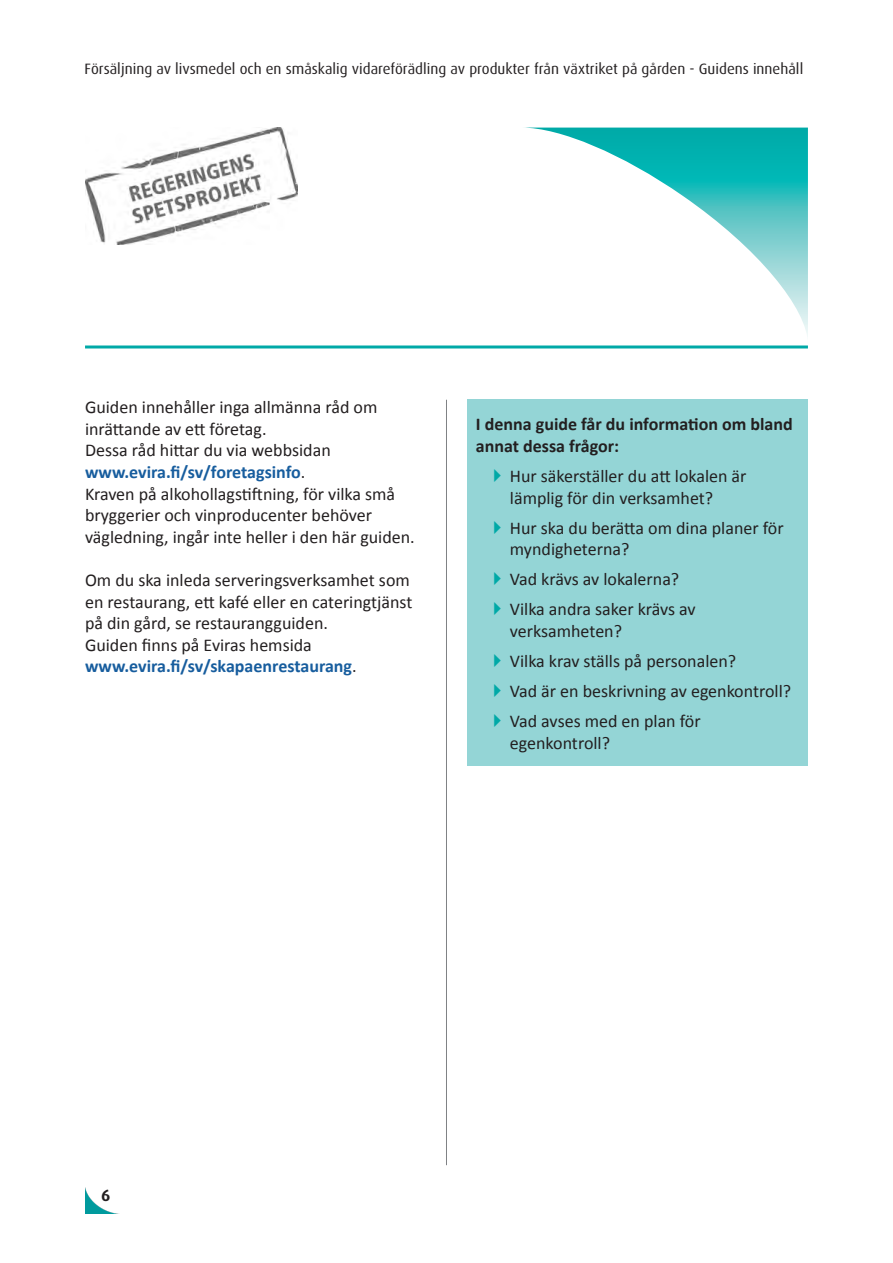
<style>
.page{position:relative;width:893px;height:1263px;background:#fff}
.page>*{position:absolute;margin:0;border:0;box-sizing:border-box;transform-origin:0 0}
.Leipäteksti{font:18px/21.6px "Calibri";color:#231f20}
.Leipäteksti-2{font:700 18px/21.6px "Calibri";color:#175d9e}
.Leipäteksti-3{font:700 18px/21.6px "Calibri";color:#231f20}
.t1{font:700 16.5px "Dax";color:#231f20}
.t2{font:15px "Dax";color:#231f20}
.s1{font-weight:700;color:#175d9e}
.s2{font-weight:400;color:#231f20}
</style>
<div class="page">
<hr style="left:446px;top:400px;width:1px;height:765px;background:#808285">
<hr style="left:85px;top:345px;width:723px;height:3px;background:#00a9a7">
<svg style="left:530px;top:128px;width:278px;height:209px"></svg>
<img style="left:85px;top:1187px;width:29px;height:26px">
<img style="left:85px;top:128px;width:212px;height:116px">
<div style="left:467px;top:400px;width:341px;height:366px;background:#94d5d6"></div>
<p class="t2" style="left:85px;top:60px;width:720px">Försäljning av livsmedel och en småskalig vidareförädling av produkter från växtriket på gården - Guidens innehåll</p>
<p class="Leipäteksti" style="left:85px;top:396px;width:294px">Guiden innehåller inga allmänna råd om inrättande av ett företag.</p>
<p class="Leipäteksti" style="left:85px;top:440px;width:247px">Dessa råd hittar du via webbsidan <span class="s1">www.evira.fi/sv/foretagsinfo</span>.</p>
<p class="Leipäteksti" style="left:85px;top:483px;width:331px">Kraven på alkohollagstiftning, för vilka små bryggerier och vinproducenter behöver vägledning, ingår inte heller i den här guiden.</p>
<p class="Leipäteksti" style="left:85px;top:569px;width:329px">Om du ska inleda serveringsverksamhet som en restaurang, ett kafé eller en cateringtjänst på din gård, se restaurangguiden.</p>
<p class="Leipäteksti-2" style="left:85px;top:634px;width:273px"><span class="s2">Guiden finns på Eviras hemsida </span>www.evira.fi/sv/skapaenrestaurang<span class="s2">.</span></p>
<p class="Leipäteksti-3" style="left:476px;top:413px;width:318px">I denna guide får du information om bland annat dessa frågor:</p>
<p class="Leipäteksti" style="left:510px;top:465px;width:238px">Hur säkerställer du att lokalen är lämplig för din verksamhet?</p>
<p class="Leipäteksti" style="left:510px;top:517px;width:275px">Hur ska du berätta om dina planer för myndigheterna?</p>
<p class="Leipäteksti" style="left:510px;top:569px;width:171px">Vad krävs av lokalerna?</p>
<p class="Leipäteksti" style="left:510px;top:599px;width:187px">Vilka andra saker krävs av verksamheten?</p>
<p class="Leipäteksti" style="left:510px;top:650px;width:228px">Vilka krav ställs på personalen?</p>
<p class="Leipäteksti" style="left:510px;top:681px;width:283px">Vad är en beskrivning av egenkontroll?</p>
<p class="Leipäteksti" style="left:510px;top:711px;width:192px">Vad avses med en plan för egenkontroll?</p>
<p class="t1" style="left:101px;top:1186px;width:11px">6</p>
</div>
